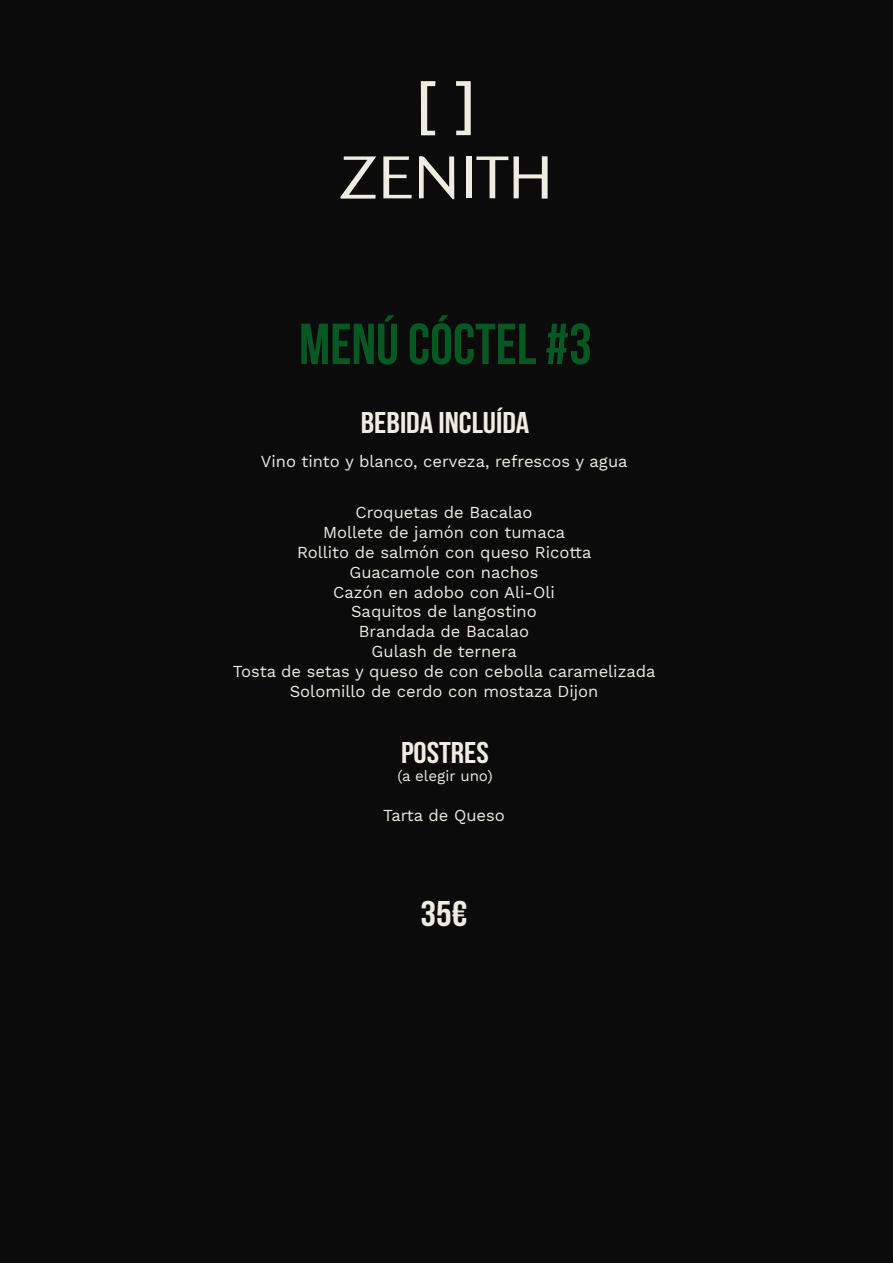
<style>
.page{position:relative;width:893px;height:1263px;background:#0b0b0b}
.page>*{position:absolute;margin:0;border:0;box-sizing:border-box;transform-origin:0 0}
.t1{font:700 57.6px "Bebas Neue";color:#065923}
.t2{font:700 35.7px "Bebas Neue";color:#f0ece1;scale:1.11 1}
.t3{font:700 30px "Bebas Neue";color:#f0ece1;scale:1.11 1}
.t4{font:16.5px/19.8px "Work Sans";color:#f0ece1;text-align:center}
.t5{font:15px "Work Sans";color:#f0ece1}
</style>
<div class="page">
<svg style="left:419px;top:156px;width:35px;height:43px"></svg>
<svg style="left:514px;top:156px;width:34px;height:43px"></svg>
<svg style="left:340px;top:156px;width:36px;height:43px"></svg>
<svg style="left:421px;top:81px;width:14px;height:54px"></svg>
<svg style="left:456px;top:81px;width:15px;height:54px"></svg>
<svg style="left:383px;top:156px;width:29px;height:42px"></svg>
<svg style="left:476px;top:156px;width:32px;height:42px"></svg>
<div style="left:466px;top:156px;width:5px;height:42px;background:#f0ece1"></div>
<h1 class="t1" style="left:299px;top:312px;width:294px">MENÚ CÓCTEL #3</h1>
<h3 class="t3" style="left:361px;top:407px;width:153px">BEBIDA INCLUÍDA</h3>
<p class="t4" style="left:261px;top:452px;width:368px">Vino tinto y blanco, cerveza, refrescos y agua</p>
<p class="t4" style="left:233px;top:504px;width:424px">Croquetas de Bacalao<br>Mollete de jamón con tumaca<br>Rollito de salmón con queso Ricotta<br>Guacamole con nachos<br>Cazón en adobo con Ali-Oli<br>Saquitos de langostino<br>Brandada de Bacalao<br>Gulash de ternera<br>Tosta de setas y queso de con cebolla caramelizada<br>Solomillo de cerdo con mostaza Dijon</p>
<h3 class="t3" style="left:401px;top:736px;width:81px">POSTRES</h3>
<p class="t5" style="left:397px;top:767px;width:97px">(a elegir uno)</p>
<p class="t4" style="left:383px;top:806px;width:123px">Tarta de Queso</p>
<h2 class="t2" style="left:421px;top:894px;width:44px">35€</h2>
</div>
